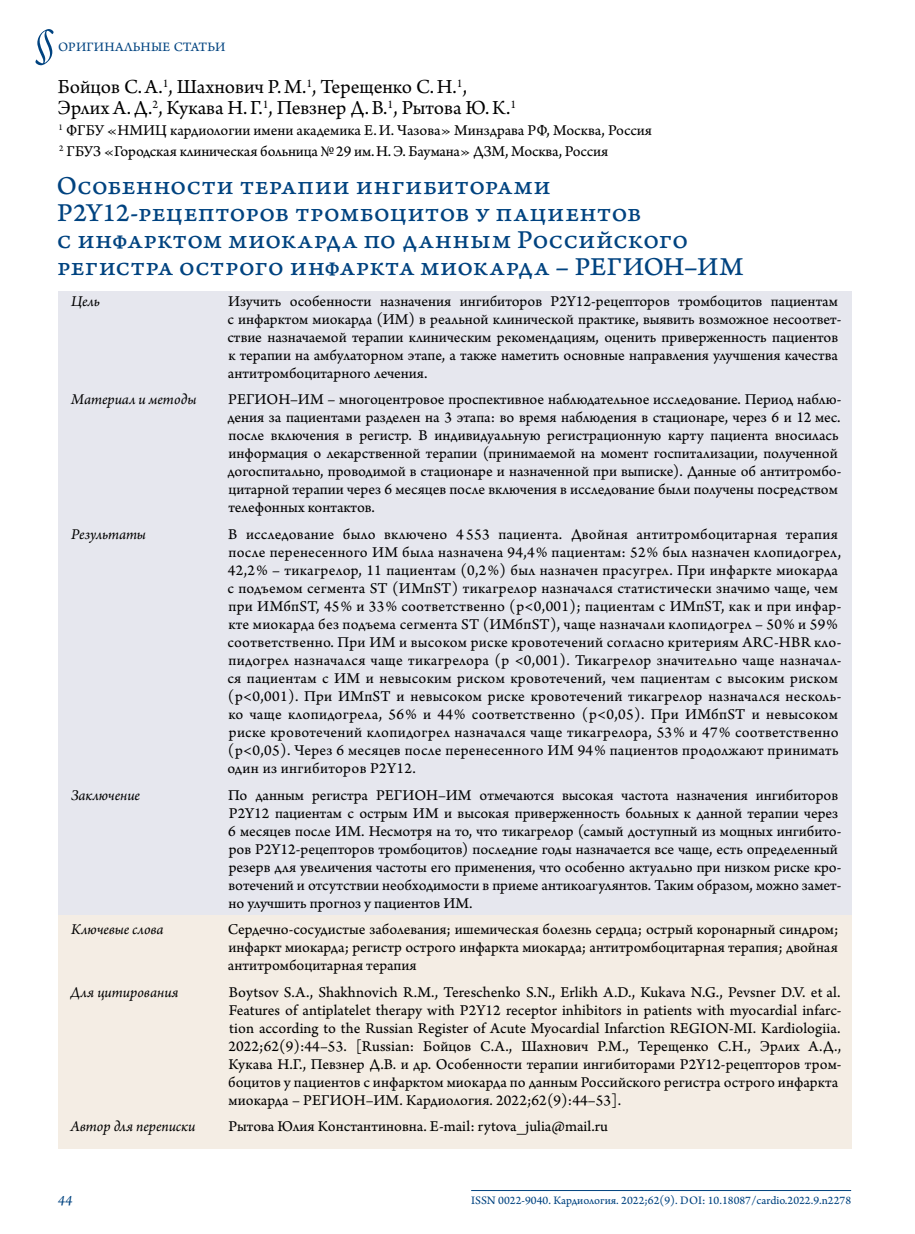
<style>
.page{position:relative;width:915px;height:1234px;background:#fff}
.page>*{position:absolute;margin:0;border:0;box-sizing:border-box;transform-origin:0 0}
.t1{font:54px "Arno Pro Light Italic Display";color:#004380}
.t2{font:27px/27px "Arno Pro Caption";color:#004380}
.t3{font:21px/21px "Arno Pro";color:#000}
.t4{font:15.75px/18px "Arno Pro Sm Text";color:#000}
.t5{font:italic 15.75px "Arno Pro";letter-spacing:-.005em;color:#000}
.t6{font:15px "Arno Pro Italic Sm Text";color:#004380}
.t7{font:13.5px "Arno Pro Sm Text";letter-spacing:.01em;color:#004380}
.t8{font:12px "Arno Pro Sm Text";color:#004380}
</style>
<div class="page">
<hr style="left:471px;top:1189px;width:379px;height:1px;background:#004380">
<div style="left:58px;top:291px;width:792px;height:104px;background:#e6e7ee"></div>
<div style="left:58px;top:389px;width:792px;height:141px;background:#e6e7ee"></div>
<div style="left:58px;top:524px;width:792px;height:266px;background:#e6e7ee"></div>
<div style="left:58px;top:784px;width:792px;height:141px;background:#e6e7ee"></div>
<div style="left:58px;top:914px;width:792px;height:73px;background:#f4ede4"></div>
<div style="left:58px;top:981px;width:792px;height:141px;background:#f4ede4"></div>
<div style="left:58px;top:1116px;width:792px;height:32px;background:#f4ede4"></div>
<h1 class="t1" style="left:35px;top:12px;width:22px">§</h1>
<p class="t7" style="left:58px;top:39px;width:169px">ОРИГИНАЛЬНЫЕ СТАТЬИ</p>
<h3 class="t3" style="left:57px;top:77px;width:460px">Бойцов С.А.<sup>1</sup>, Шахнович Р.М.<sup>1</sup>, Терещенко С.Н.<sup>1</sup>,<br>Эрлих А.Д.<sup>2</sup>, Кукава Н.Г.<sup>1</sup>, Певзнер Д.В.<sup>1</sup>, Рытова Ю.К.<sup>1</sup></h3>
<p class="t4" style="left:58px;top:121px;width:595px;line-height:21px"><sup>1</sup> ФГБУ «НМИЦ кардиологии имени академика Е.И. Чазова» Минздрава РФ, Москва, Россия<br><sup>2</sup> ГБУЗ «Городская клиническая больница №29 им.Н.Э. Баумана» ДЗМ, Москва, Россия</p>
<h2 class="t2" style="left:56px;top:173px;width:688px">Особенности терапии ингибиторами P2Y12‑рецепторов тромбоцитов у пациентов<br>с инфарктом миокарда по данным Российского регистра острого инфаркта миокарда – РЕГИОН–ИМ</h2>
<p class="t5" style="left:71px;top:292px;width:30px">Цель</p>
<p class="t4" style="left:227px;top:293px;width:615px">Изучить особенности назначения ингибиторов P2Y12‑рецепторов тромбоцитов пациентам с инфарктом миокарда (ИМ) в реальной клинической практике, выявить возможное несоответ‑ ствие назначаемой терапии клиническим рекомендациям, оценить приверженность пациентов к терапии на амбулаторном этапе, а также наметить основные направления улучшения качества антитромбоцитарного лечения.</p>
<p class="t5" style="left:71px;top:390px;width:127px">Материал и методы</p>
<p class="t4" style="left:227px;top:391px;width:615px">РЕГИОН–ИМ – многоцентровое проспективное наблюдательное исследование. Период наблю‑ дения за пациентами разделен на 3 этапа: во время наблюдения в стационаре, через 6 и 12 мес. после включения в регистр. В индивидуальную регистрационную карту пациента вносилась информация о лекарственной терапии (принимаемой на момент госпитализации, полученной догоспитально, проводимой в стационаре и назначенной при выписке). Данные об антитромбо‑ цитарной терапии через 6 месяцев после включения в исследование были получены посредством телефонных контактов.</p>
<p class="t5" style="left:71px;top:525px;width:76px">Результаты</p>
<p class="t4" style="left:227px;top:526px;width:615px">В исследование было включено 4 553 пациента. Двойная антитромбоцитарная терапия после перенесенного ИМ была назначена 94,4% пациентам: 52% был назначен клопидогрел, 42,2% – тикагрелор, 11 пациентам (0,2%) был назначен прасугрел. При инфаркте миокарда с подъемом сегмента ST (ИМпST) тикагрелор назначался статистически значимо чаще, чем при ИМбпST, 45% и 33% соответственно (p&lt;0,001); пациентам с ИМпST, как и при инфар‑ кте миокарда без подъема сегмента ST (ИМбпST), чаще назначали клопидогрел – 50% и 59% соответственно. При ИМ и высоком риске кровотечений согласно критериям ARC-HBR кло‑ пидогрел назначался чаще тикагрелора (p &lt;0,001). Тикагрелор значительно чаще назначал‑ ся пациентам с ИМ и невысоким риском кровотечений, чем пациентам с высоким риском (p&lt;0,001). При ИМпST и невысоком риске кровотечений тикагрелор назначался несколь‑ ко чаще клопидогрела, 56% и 44% соответственно (р&lt;0,05). При ИМбпST и невысоком риске кровотечений клопидогрел назначался чаще тикагрелора, 53% и 47% соответственно (p&lt;0,05). Через 6 месяцев после перенесенного ИМ 94% пациентов продолжают принимать один из ингибиторов P2Y12.</p>
<p class="t5" style="left:71px;top:785px;width:71px">Заключение</p>
<p class="t4" style="left:228px;top:786px;width:614px">По данным регистра РЕГИОН–ИМ отмечаются высокая частота назначения ингибиторов P2Y12 пациентам с острым ИМ и высокая приверженность больных к данной терапии через 6 месяцев после ИМ. Несмотря на то, что тикагрелор (самый доступный из мощных ингибито‑ ров P2Y12‑рецепторов тромбоцитов) последние годы назначается все чаще, есть определенный резерв для увеличения частоты его применения, что особенно актуально при низком риске кро‑ вотечений и отсутствии необходимости в приеме антикоагулянтов. Таким образом, можно замет‑ но улучшить прогноз у пациентов ИМ.</p>
<p class="t5" style="left:71px;top:920px;width:94px">Ключевые слова</p>
<p class="t4" style="left:227px;top:921px;width:612px;text-align:justify">Сердечно-сосудистые заболевания; ишемическая болезнь сердца; острый коронарный синдром; инфаркт миокарда; регистр острого инфаркта миокарда; антитромбоцитарная терапия; двойная антитромбоцитарная терапия</p>
<p class="t5" style="left:70px;top:982px;width:110px">Для цитирования</p>
<p class="t4" style="left:228px;top:983px;width:614px">Boytsov S.A., Shakhnovich R.M., Tereschenko S.N., Erlikh A.D., Kukava N.G., Pevsner D.V. et al.<br>Features of antiplatelet therapy with P2Y12 receptor inhibitors in patients with myocardial infarc‑ tion according to the Russian Register of Acute Myocardial Infarction REGION-MI. Kardiologiia.<br>2022;62(9):44–53. [Russian: Бойцов С.А., Шахнович Р.М., Терещенко С.Н., Эрлих А.Д., Кукава Н.Г., Певзнер Д.В. и др. Особенности терапии ингибиторами P2Y12‑рецепторов тром‑ боцитов у пациентов с инфарктом миокарда по данным Российского регистра острого инфаркта миокарда – РЕГИОН–ИМ. Кардиология. 2022;62(9):44–53].</p>
<p class="t5" style="left:70px;top:1117px;width:127px">Автор для переписки</p>
<p class="t4" style="left:228px;top:1118px;width:381px">Рытова Юлия Константиновна. E-mail: rytova_julia@mail.ru</p>
<p class="t6" style="left:58px;top:1190px;width:16px">44</p>
<p class="t8" style="left:471px;top:1192px;width:381px">ISSN 0022-9040. Кардиология. 2022;62(9). DOI: 10.18087/cardio.2022.9.n2278</p>
</div>
